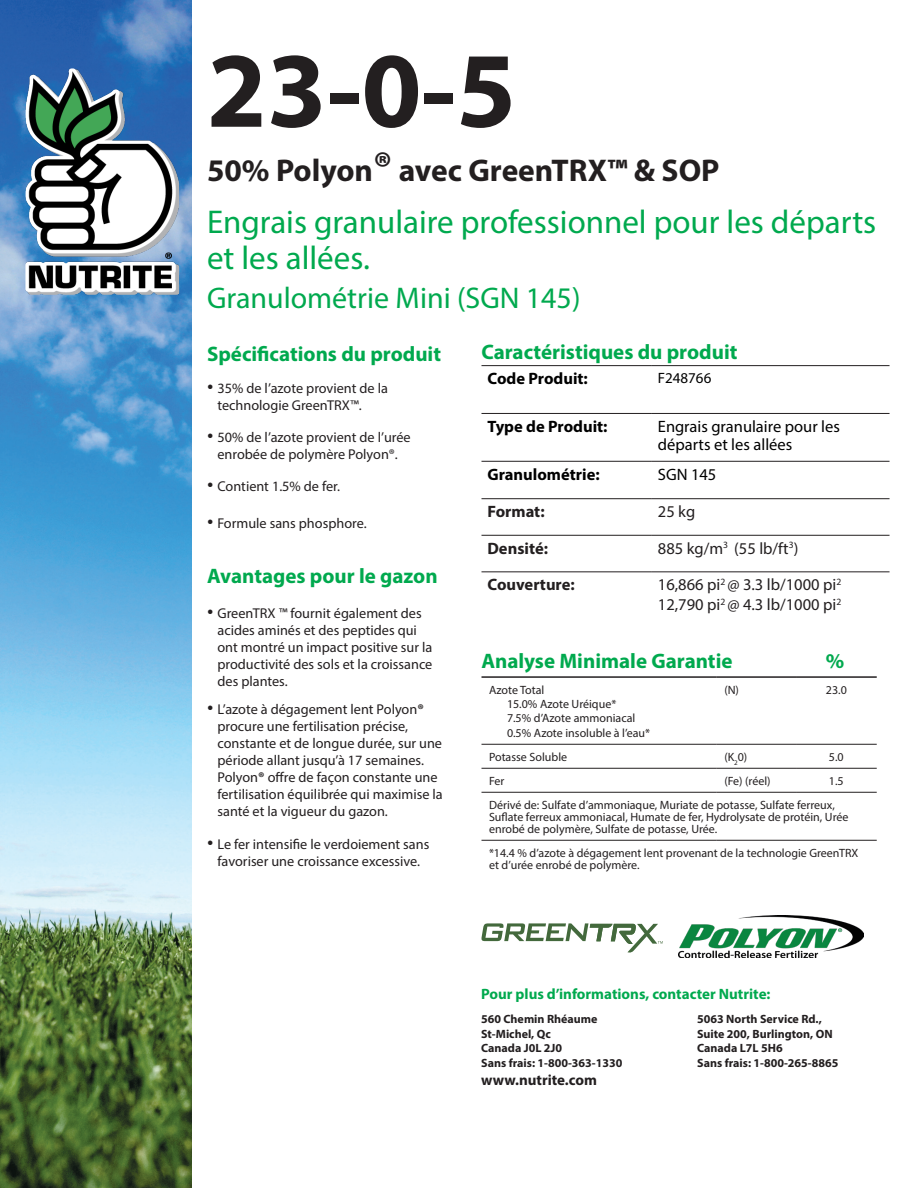
<style>
.page{position:relative;width:918px;height:1188px;background:#fff}
.page>*{position:absolute;margin:0;border:0;box-sizing:border-box;transform-origin:0 0}
.t1{font:700 108px "Myriad Pro";color:#231f20}
.t2{font:33px/36px "Myriad Pro";color:#00a94e}
.t3{font:700 31.5px "Myriad Pro";color:#231f20}
.t4{font:30px "Myriad Pro";color:#00a94e}
.t5{font:700 21px "Myriad Pro";color:#00a94e}
.t6{font:16.5px "Myriad Pro";color:#231f20}
.t7{font:16.5px/18px "Myriad Pro";color:#000}
.t8{font:700 16.5px "Myriad Pro";color:#000}
.t9{font:700 16.5px "Myriad Pro";color:#231f20}
.t10{font:700 15px "Myriad Pro";color:#00a94e}
.t11{font:700 15px "Myriad Pro";color:#231f20}
.t12{font:15px "Myriad Pro";color:#000}
.t13{font:14.25px/17.1px "Myriad Pro";color:#231f20}
.t14{font:12px/12px "Myriad Pro";color:#231f20}
.t15{font:700 12px "Myriad Pro";color:#231f20}
.s1{font-size:42px}
.s2{font-family:"Calisto";font-size:18px}
.s3{font-weight:700}
</style>
<div class="page">
<img style="left:0;top:0;width:191px;height:1188px">
<img style="left:25px;top:68px;width:154px;height:227px">
<hr style="left:482px;top:535px;width:170px;height:1px;background:#231f20">
<hr style="left:652px;top:535px;width:238px;height:1px;background:#231f20">
<hr style="left:482px;top:571px;width:170px;height:1px;background:#231f20">
<hr style="left:652px;top:571px;width:238px;height:1px;background:#231f20">
<hr style="left:482px;top:461px;width:170px;height:1px;background:#231f20">
<hr style="left:652px;top:461px;width:238px;height:1px;background:#231f20">
<hr style="left:482px;top:498px;width:170px;height:1px;background:#231f20">
<hr style="left:652px;top:498px;width:238px;height:1px;background:#231f20">
<hr style="left:482px;top:365px;width:170px;height:1px;background:#231f20">
<hr style="left:652px;top:365px;width:238px;height:1px;background:#231f20">
<hr style="left:482px;top:413px;width:170px;height:1px;background:#231f20">
<hr style="left:652px;top:413px;width:238px;height:1px;background:#231f20">
<hr style="left:482px;top:676px;width:235px;height:2px;background:#231f20">
<hr style="left:717px;top:676px;width:79px;height:2px;background:#231f20">
<hr style="left:796px;top:676px;width:81px;height:2px;background:#231f20">
<hr style="left:717px;top:744px;width:79px;height:1px;background:#231f20">
<hr style="left:482px;top:744px;width:235px;height:1px;background:#231f20">
<hr style="left:796px;top:744px;width:81px;height:1px;background:#231f20">
<hr style="left:482px;top:768px;width:235px;height:1px;background:#231f20">
<hr style="left:717px;top:768px;width:79px;height:1px;background:#231f20">
<hr style="left:796px;top:768px;width:81px;height:1px;background:#231f20">
<hr style="left:482px;top:792px;width:235px;height:1px;background:#231f20">
<hr style="left:717px;top:792px;width:79px;height:1px;background:#231f20">
<hr style="left:796px;top:792px;width:81px;height:1px;background:#231f20">
<hr style="left:482px;top:840px;width:235px;height:1px;background:#231f20">
<hr style="left:717px;top:840px;width:79px;height:1px;background:#231f20">
<hr style="left:796px;top:840px;width:81px;height:1px;background:#231f20">
<svg style="left:482px;top:923px;width:181px;height:30px"></svg>
<img style="left:678px;top:916px;width:185px;height:42px">
<p class="t1" style="left:207px;top:20px;width:311px">23-0-5</p>
<p class="t3" style="left:207px;top:150px;width:514px">50% Polyon<span class="s1">®</span> avec GreenTRX™ &amp; SOP</p>
<p class="t2" style="left:207px;top:204px;width:671px">Engrais granulaire professionnel pour les départs et les allées.</p>
<p class="t4" style="left:207px;top:280px;width:375px">Granulométrie Mini (SGN 145)</p>
<p class="t5" style="left:207px;top:340px;width:236px">Spécifications du produit</p>
<p class="t13" style="left:218px;top:379px;width:172px;text-indent:-10px"><span class="s2">•</span> 35% de l’azote provient de la technologie GreenTRX™.</p>
<p class="t13" style="left:207px;top:428px;width:205px;text-align:center"><span class="s2">•</span> 50% de l’azote provient de l’urée enrobée de polymère Polyon®.</p>
<p class="t13" style="left:207px;top:478px;width:135px"><span class="s2">•</span> Contient 1.5% de fer.</p>
<p class="t13" style="left:207px;top:514px;width:161px"><span class="s2">•</span> Formule sans phosphore.</p>
<p class="t5" style="left:207px;top:562px;width:232px">Avantages pour le gazon</p>
<p class="t13" style="left:218px;top:604px;width:216px;text-indent:-10px"><span class="s2">•</span> GreenTRX ™ fournit également des acides aminés et des peptides qui ont montré un impact positive sur la productivité des sols et la croissance des plantes.</p>
<p class="t13" style="left:218px;top:700px;width:227px;text-indent:-10px"><span class="s2">•</span> L’azote à dégagement lent Polyon<span class="s3">® </span>procure une fertilisation précise, constante et de longue durée, sur une période allant jusqu’à 17 semaines.<br>Polyon<span class="s3">®</span> offre de façon constante une fertilisation équilibrée qui maximise la santé et la vigueur du gazon.</p>
<p class="t13" style="left:207px;top:835px;width:224px;text-align:center"><span class="s2">•</span> Le fer intensifie le verdoiement sans favoriser une croissance excessive.</p>
<p class="t5" style="left:482px;top:338px;width:257px">Caractéristiques du produit</p>
<p class="t8" style="left:488px;top:368px;width:102px">Code Produit:</p>
<p class="t12" style="left:658px;top:369px;width:55px">F248766</p>
<p class="t8" style="left:488px;top:416px;width:122px">Type de Produit:</p>
<p class="t7" style="left:658px;top:417px;width:184px">Engrais granulaire pour les départs et les allées</p>
<p class="t8" style="left:488px;top:463px;width:114px">Granulométrie:</p>
<p class="t7" style="left:658px;top:465px;width:60px">SGN 145</p>
<p class="t9" style="left:488px;top:501px;width:59px">Format:</p>
<p class="t6" style="left:658px;top:501px;width:39px">25 kg</p>
<p class="t9" style="left:488px;top:537px;width:62px">Densité:</p>
<p class="t6" style="left:658px;top:538px;width:142px">885 kg/m<sup>3</sup> (55 lb/ft<sup>3</sup>)</p>
<p class="t9" style="left:488px;top:574px;width:89px">Couverture:</p>
<p class="t6" style="left:658px;top:575px;width:185px">16,866 pi<sup>2</sup> @ 3.3 lb/1000 pi<sup>2</sup></p>
<p class="t6" style="left:658px;top:594px;width:185px">12,790 pi<sup>2</sup> @ 4.3 lb/1000 pi<sup>2</sup></p>
<p class="t5" style="left:482px;top:647px;width:253px">Analyse Minimale Garantie</p>
<p class="t5" style="left:826px;top:647px;width:20px">%</p>
<p class="t14" style="left:489px;top:683px;width:57px">Azote Total</p>
<p class="t14" style="left:507px;top:698px;width:111px">15.0% Azote Uréique*</p>
<p class="t14" style="left:507px;top:712px;width:130px">7.5% d’Azote ammoniacal</p>
<p class="t14" style="left:507px;top:727px;width:145px">0.5% Azote insoluble à l’eau*</p>
<p class="t14" style="left:724px;top:683px;width:16px">(N)</p>
<p class="t14" style="left:826px;top:683px;width:22px">23.0</p>
<p class="t14" style="left:489px;top:751px;width:80px">Potasse Soluble</p>
<p class="t14" style="left:724px;top:751px;width:25px">(K<sub>2</sub>0)</p>
<p class="t14" style="left:829px;top:751px;width:16px">5.0</p>
<p class="t14" style="left:489px;top:775px;width:17px">Fer</p>
<p class="t14" style="left:724px;top:775px;width:48px">(Fe) (réel)</p>
<p class="t14" style="left:829px;top:775px;width:16px">1.5</p>
<p class="t14" style="left:489px;top:799px;width:361px">Dérivé de: Sulfate d’ammoniaque, Muriate de potasse, Sulfate ferreux,<br>Suflate ferreux ammoniacal, Humate de fer, Hydrolysate de protéin, Urée enrobé de polymère, Sulfate de potasse, Urée.</p>
<p class="t14" style="left:489px;top:847px;width:371px">*14.4 % d’azote à dégagement lent provenant de la technologie GreenTRX et d’urée enrobé de polymère.</p>
<p class="t10" style="left:481px;top:985px;width:291px">Pour plus d’informations, contacter Nutrite:</p>
<p class="t15" style="left:481px;top:1012px;width:118px">560 Chemin Rhéaume</p>
<p class="t15" style="left:697px;top:1012px;width:126px">5063 North Service Rd.,</p>
<p class="t15" style="left:481px;top:1026px;width:71px">St-Michel, Qc</p>
<p class="t15" style="left:697px;top:1026px;width:137px">Suite 200, Burlington, ON</p>
<p class="t15" style="left:481px;top:1040px;width:83px">Canada J0L 2J0</p>
<p class="t15" style="left:697px;top:1040px;width:87px">Canada L7L 5H6</p>
<p class="t15" style="left:481px;top:1055px;width:143px">Sans frais: 1-800-363-1330</p>
<p class="t15" style="left:697px;top:1055px;width:143px">Sans frais: 1-800-265-8865</p>
<p class="t11" style="left:481px;top:1070px;width:117px">www.nutrite.com</p>
</div>
